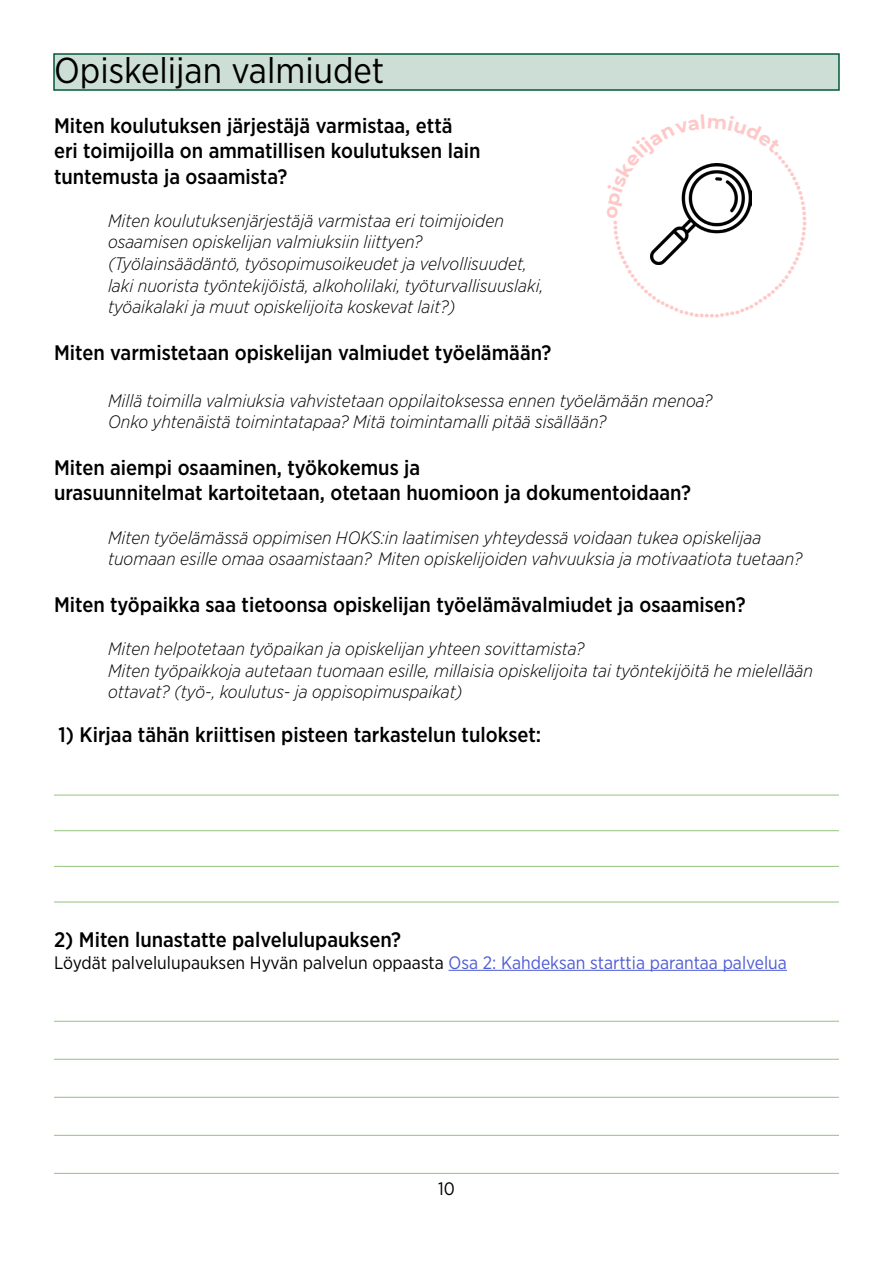
<style>
.page{position:relative;width:893px;height:1263px;background:#fff}
.page>*{position:absolute;margin:0;border:0;box-sizing:border-box;transform-origin:0 0}
.t1{font:36px "Gotham Narrow";color:#000}
.t2{font:500 21px/25.2px "Gotham Narrow";color:#000}
.t3{font:italic 300 18px/21.6px "Gotham Narrow";color:#000}
.t4{font:18px "Gotham Narrow";color:#000}
.s1{color:#4f5cd6}
</style>
<div class="page">
<div style="left:53px;top:53px;width:787px;height:38px;background:#cdded7;border:2px solid #025939"></div>
<hr style="left:449px;top:970px;width:338px;height:1px;background:#4f5cd6">
<hr style="left:54px;top:830px;width:785px;height:1px;background:#93c47d">
<hr style="left:54px;top:902px;width:785px;height:1px;background:#93c47d">
<hr style="left:54px;top:866px;width:785px;height:1px;background:#93c47d">
<hr style="left:54px;top:1097px;width:785px;height:1px;background:#93c47d">
<hr style="left:54px;top:1135px;width:785px;height:1px;background:#93c47d">
<hr style="left:54px;top:1059px;width:785px;height:1px;background:#93c47d">
<hr style="left:54px;top:1173px;width:785px;height:1px;background:#93c47d">
<hr style="left:54px;top:795px;width:785px;height:1px;background:#93c47d">
<hr style="left:54px;top:1021px;width:785px;height:1px;background:#93c47d">
<svg style="left:650px;top:163px;width:102px;height:102px"></svg>
<h1 class="t1" style="left:54px;top:48px;width:332px">Opiskelijan valmiudet</h1>
<p class="t2" style="left:54px;top:113px;width:428px">Miten koulutuksen järjestäjä varmistaa, että eri toimijoilla on ammatillisen koulutuksen lain tuntemusta ja osaamista?</p>
<p class="t3" style="left:108px;top:209px;width:437px">Miten koulutuksenjärjestäjä varmistaa eri toimijoiden osaamisen opiskelijan valmiuksiin liittyen? (Työlainsäädäntö, työsopimusoikeudet ja velvollisuudet, laki nuorista työntekijöistä, alkoholilaki, työturvallisuuslaki, työaikalaki ja muut opiskelijoita koskevat lait?)</p>
<p class="t2" style="left:54px;top:340px;width:499px">Miten varmistetaan opiskelijan valmiudet työelämään?</p>
<p class="t3" style="left:108px;top:389px;width:606px">Millä toimilla valmiuksia vahvistetaan oppilaitoksessa ennen työelämään menoa?<br>Onko yhtenäistä toimintatapaa? Mitä toimintamalli pitää sisällään?</p>
<p class="t2" style="left:54px;top:455px;width:639px">Miten aiempi osaaminen, työkokemus ja<br>urasuunnitelmat kartoitetaan, otetaan huomioon ja dokumentoidaan?</p>
<p class="t3" style="left:108px;top:526px;width:696px">Miten työelämässä oppimisen HOKS:in laatimisen yhteydessä voidaan tukea opiskelijaa tuomaan esille omaa osaamistaan? Miten opiskelijoiden vahvuuksia ja motivaatiota tuetaan?</p>
<p class="t2" style="left:54px;top:592px;width:693px">Miten työpaikka saa tietoonsa opiskelijan työelämävalmiudet ja osaamisen?</p>
<p class="t3" style="left:108px;top:638px;width:707px">Miten helpotetaan työpaikan ja opiskelijan yhteen sovittamista?<br>Miten työpaikkoja autetaan tuomaan esille, millaisia opiskelijoita tai työntekijöitä he mielellään ottavat? (työ-, koulutus- ja oppisopimuspaikat)</p>
<p class="t2" style="left:59px;top:721px;width:484px">1) Kirjaa tähän kriittisen pisteen tarkastelun tulokset:</p>
<p class="t2" style="left:54px;top:927px;width:349px">2) Miten lunastatte palvelulupauksen?</p>
<p class="t4" style="left:54px;top:951px;width:734px">Löydät palvelulupauksen Hyvän palvelun oppaasta <span class="s1">Osa 2: Kahdeksan starttia parantaa palvelua</span></p>
<p class="t4" style="left:438px;top:1177px;width:18px">10</p>
</div>
